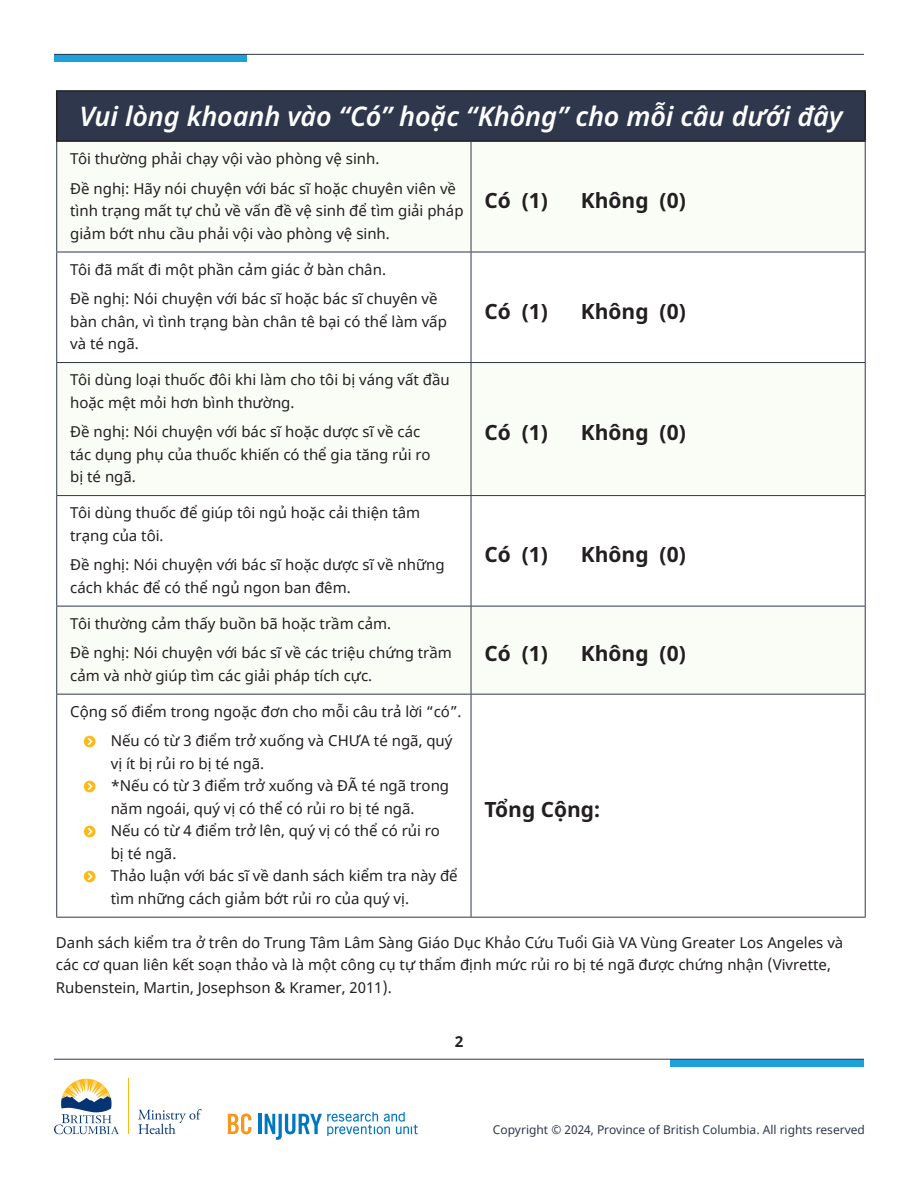
<style>
.page{position:relative;width:918px;height:1188px;background:#fff}
.page>*{position:absolute;margin:0;border:0;box-sizing:border-box;transform-origin:0 0}
.Table_Header{font:italic 600 27px "Noto Sans";letter-spacing:-.005em;color:#fff}
.Body_-_Noto{font:700 21px "Noto Sans";color:#231f20}
.Body_-_Noto-2{font:15px/22.5px "Noto Sans";color:#231f20}
.t1{font:700 15px "Noto Sans";color:#231f20}
.t2{font:12px "Noto Sans";color:#2e374b}
</style>
<div class="page">
<div style="left:670px;top:1059px;width:194px;height:8px;background:#1ca1db"></div>
<svg style="left:228px;top:1113px;width:23px;height:21px"></svg>
<hr style="left:258px;top:1114px;width:3px;height:20px;background:#0077c0">
<svg style="left:265px;top:1112px;width:153px;height:28px"></svg>
<svg style="left:138px;top:1109px;width:64px;height:25px"></svg>
<svg style="left:54px;top:1079px;width:65px;height:55px"></svg>
<hr style="left:128px;top:1079px;width:1px;height:55px;background:#fcb814">
<hr style="left:54px;top:1059px;width:810px;height:1px;background:#2e374b">
<div style="left:54px;top:55px;width:193px;height:7px;background:#1ca1db"></div>
<hr style="left:54px;top:54px;width:810px;height:1px;background:#2e374b">
<div style="left:57px;top:91px;width:808px;height:50px;background:#2e374b"></div>
<svg style="left:57px;top:142px;width:808px;height:552px;fill:#fafcf6"></svg>
<hr style="left:56px;top:90px;width:415px;height:2px;background:#231f20">
<hr style="left:56px;top:92px;width:1px;height:48px;background:#231f20">
<hr style="left:471px;top:90px;width:395px;height:2px;background:#231f20">
<hr style="left:864px;top:92px;width:2px;height:48px;background:#231f20">
<hr style="left:56px;top:140px;width:415px;height:2px;background:#231f20">
<hr style="left:471px;top:140px;width:395px;height:2px;background:#231f20">
<hr style="left:56px;top:142px;width:1px;height:110px;background:#2e374b">
<hr style="left:471px;top:142px;width:1px;height:110px;background:#2e374b">
<hr style="left:865px;top:142px;width:1px;height:110px;background:#2e374b">
<hr style="left:56px;top:252px;width:415px;height:1px;background:#2e374b">
<hr style="left:56px;top:252px;width:1px;height:110px;background:#2e374b">
<hr style="left:471px;top:252px;width:395px;height:1px;background:#2e374b">
<hr style="left:471px;top:252px;width:1px;height:110px;background:#2e374b">
<hr style="left:865px;top:252px;width:1px;height:110px;background:#2e374b">
<hr style="left:56px;top:362px;width:415px;height:1px;background:#2e374b">
<hr style="left:56px;top:363px;width:1px;height:132px;background:#2e374b">
<hr style="left:471px;top:362px;width:395px;height:1px;background:#2e374b">
<hr style="left:471px;top:363px;width:1px;height:132px;background:#2e374b">
<hr style="left:865px;top:363px;width:1px;height:132px;background:#2e374b">
<hr style="left:56px;top:495px;width:415px;height:1px;background:#2e374b">
<hr style="left:56px;top:496px;width:1px;height:110px;background:#2e374b">
<hr style="left:471px;top:495px;width:395px;height:1px;background:#2e374b">
<hr style="left:471px;top:496px;width:1px;height:110px;background:#2e374b">
<hr style="left:865px;top:496px;width:1px;height:110px;background:#2e374b">
<hr style="left:56px;top:606px;width:415px;height:1px;background:#2e374b">
<hr style="left:56px;top:606px;width:1px;height:88px;background:#2e374b">
<hr style="left:471px;top:606px;width:395px;height:1px;background:#2e374b">
<hr style="left:471px;top:606px;width:1px;height:88px;background:#2e374b">
<hr style="left:865px;top:606px;width:1px;height:88px;background:#2e374b">
<hr style="left:56px;top:694px;width:415px;height:1px;background:#2e374b">
<hr style="left:56px;top:695px;width:1px;height:222px;background:#2e374b">
<hr style="left:471px;top:694px;width:395px;height:1px;background:#2e374b">
<hr style="left:471px;top:695px;width:1px;height:222px;background:#2e374b">
<hr style="left:865px;top:695px;width:1px;height:222px;background:#2e374b">
<hr style="left:56px;top:917px;width:415px;height:1px;background:#2e374b">
<hr style="left:471px;top:917px;width:395px;height:1px;background:#2e374b">
<p class="Table_Header" style="left:79px;top:97px;width:765px">Vui lòng khoanh vào “Có” hoặc “Không” cho mỗi câu dưới đây</p>
<p class="Body_-_Noto-2" style="left:70px;top:148px;width:311px">Tôi thường phải chạy vội vào phòng vệ sinh.</p>
<p class="Body_-_Noto-2" style="left:70px;top:177px;width:395px">Đề nghị: Hãy nói chuyện với bác sĩ hoặc chuyên viên về tình trạng mất tự chủ về vấn đề vệ sinh để tìm giải pháp giảm bớt nhu cầu phải vội vào phòng vệ sinh.</p>
<p class="Body_-_Noto" style="left:485px;top:188px;width:65px">Có (1)</p>
<p class="Body_-_Noto" style="left:581px;top:188px;width:106px">Không (0)</p>
<p class="Body_-_Noto-2" style="left:70px;top:259px;width:317px">Tôi đã mất đi một phần cảm giác ở bàn chân.</p>
<p class="Body_-_Noto-2" style="left:70px;top:288px;width:378px">Đề nghị: Nói chuyện với bác sĩ hoặc bác sĩ chuyên về bàn chân, vì tình trạng bàn chân tê bại có thể làm vấp và té ngã.</p>
<p class="Body_-_Noto" style="left:485px;top:299px;width:65px">Có (1)</p>
<p class="Body_-_Noto" style="left:581px;top:299px;width:106px">Không (0)</p>
<p class="Body_-_Noto-2" style="left:70px;top:369px;width:381px">Tôi dùng loại thuốc đôi khi làm cho tôi bị váng vất đầu hoặc mệt mỏi hơn bình thường.</p>
<p class="Body_-_Noto-2" style="left:70px;top:421px;width:362px">Đề nghị: Nói chuyện với bác sĩ hoặc dược sĩ về các tác dụng phụ của thuốc khiến có thể gia tăng rủi ro bị té ngã.</p>
<p class="Body_-_Noto" style="left:485px;top:421px;width:65px">Có (1)</p>
<p class="Body_-_Noto" style="left:581px;top:421px;width:106px">Không (0)</p>
<p class="Body_-_Noto-2" style="left:70px;top:502px;width:352px">Tôi dùng thuốc để giúp tôi ngủ hoặc cải thiện tâm trạng của tôi.</p>
<p class="Body_-_Noto-2" style="left:70px;top:554px;width:376px">Đề nghị: Nói chuyện với bác sĩ hoặc dược sĩ về những cách khác để có thể ngủ ngon ban đêm.</p>
<p class="Body_-_Noto" style="left:485px;top:543px;width:65px">Có (1)</p>
<p class="Body_-_Noto" style="left:581px;top:543px;width:106px">Không (0)</p>
<p class="Body_-_Noto-2" style="left:70px;top:613px;width:323px">Tôi thường cảm thấy buồn bã hoặc trầm cảm.</p>
<p class="Body_-_Noto-2" style="left:70px;top:642px;width:383px">Đề nghị: Nói chuyện với bác sĩ về các triệu chứng trầm cảm và nhờ giúp tìm các giải pháp tích cực.</p>
<p class="Body_-_Noto" style="left:485px;top:642px;width:65px">Có (1)</p>
<p class="Body_-_Noto" style="left:581px;top:642px;width:106px">Không (0)</p>
<p class="Body_-_Noto-2" style="left:70px;top:701px;width:393px">Cộng số điểm trong ngoặc đơn cho mỗi câu trả lời “có”.</p>
<p class="Body_-_Noto-2" style="left:111px;top:730px;width:343px">Nếu có từ 3 điểm trở xuống và CHƯA té ngã, quý vị ít bị rủi ro bị té ngã.</p>
<p class="Body_-_Noto-2" style="left:111px;top:775px;width:340px">*Nếu có từ 3 điểm trở xuống và ĐÃ té ngã trong năm ngoái, quý vị có thể có rủi ro bị té ngã.</p>
<p class="Body_-_Noto-2" style="left:111px;top:820px;width:331px">Nếu có từ 4 điểm trở lên, quý vị có thể có rủi ro bị té ngã.</p>
<p class="Body_-_Noto-2" style="left:111px;top:865px;width:349px">Thảo luận với bác sĩ về danh sách kiểm tra này để tìm những cách giảm bớt rủi ro của quý vị.</p>
<p class="Body_-_Noto" style="left:485px;top:797px;width:117px">Tổng Cộng:</p>
<p class="Body_-_Noto-2" style="left:56px;top:931px;width:789px">Danh sách kiểm tra ở trên do Trung Tâm Lâm Sàng Giáo Dục Khảo Cứu Tuổi Già VA Vùng Greater Los Angeles và các cơ quan liên kết soạn thảo và là một công cụ tự thẩm định mức rủi ro bị té ngã được chứng nhận (Vivrette,<br>Rubenstein, Martin, Josephson &amp; Kramer, 2011).</p>
<p class="t1" style="left:455px;top:1033px;width:10px">2</p>
<p class="t2" style="left:493px;top:1121px;width:374px">Copyright © 2024, Province of British Columbia. All rights reserved</p>
</div>
